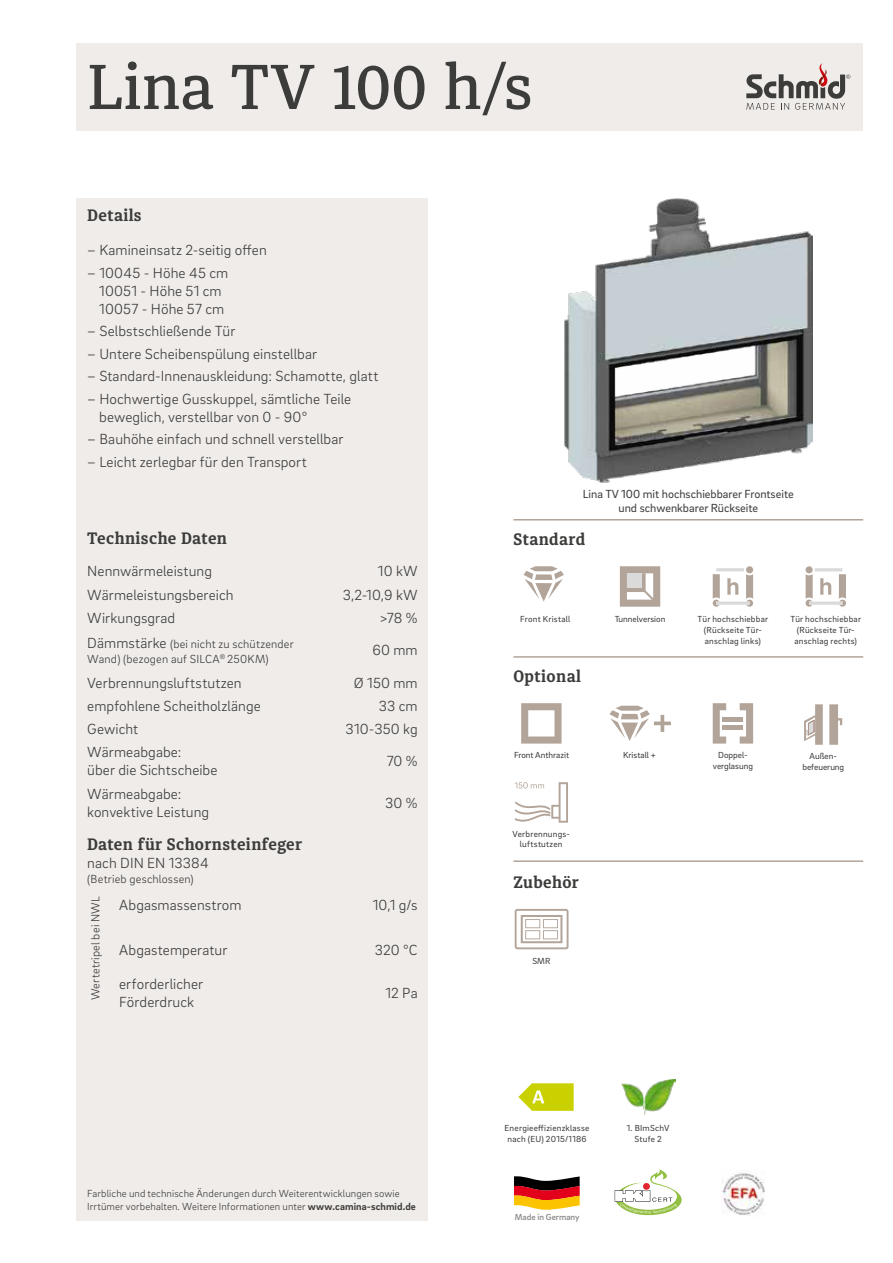
<style>
.page{position:relative;width:893px;height:1263px;background:#fff}
.page>*{position:absolute;margin:0;border:0;box-sizing:border-box;transform-origin:0 0}
.t1{font:500 63px "Diaria Pro";letter-spacing:-.005em;color:#3c3c3b}
.t2{font:700 16.5px "Diaria Pro";letter-spacing:.025em;color:#3c3c3b}
.t3{font:300 15px/23.4px "Brix Sans";letter-spacing:.005em;color:#3c3c3b}
.t4{font:300 12px/14.4px "Brix Sans";letter-spacing:.015em;color:#3c3c3b}
.t5{font:12px/14.4px "Brix Sans";color:#3c3c3b;text-align:center}
.t6{font:300 10.5px/12.6px "Brix Sans";letter-spacing:.01em;color:#3c3c3b}
.t7{font:9px/10.8px "Brix Sans";letter-spacing:.025em;color:#3c3c3b;text-align:center}
.t8{font:9px/10.8px "Brix Sans";color:#3c3c3b;text-align:center}
.t9{font:500 9px "Brix Sans";color:#878787}
.s1{font-size:15px}
.s2{font-weight:700}
</style>
<div class="page">
<div style="left:77px;top:198px;width:351px;height:1022px;background:#efecea"></div>
<div style="left:77px;top:43px;width:786px;height:87px;background:#efecea"></div>
<svg style="left:746px;top:63px;width:104px;height:47px"></svg>
<img style="left:621px;top:1080px;width:54px;height:35px">
<svg style="left:514px;top:1176px;width:66px;height:34px"></svg>
<svg style="left:615px;top:1169px;width:67px;height:46px"></svg>
<img style="left:722px;top:1170px;width:43px;height:46px">
<img style="left:564px;top:198px;width:249px;height:284px">
<hr style="left:513px;top:519px;width:350px;height:1px;background:#b2a499">
<svg style="left:518px;top:1083px;width:56px;height:28px"></svg>
<svg style="left:523px;top:566px;width:41px;height:36px"></svg>
<svg style="left:515px;top:909px;width:53px;height:40px"></svg>
<hr style="left:513px;top:860px;width:350px;height:2px;background:#b2a499">
<hr style="left:513px;top:656px;width:350px;height:2px;background:#b2a499">
<svg style="left:521px;top:703px;width:41px;height:40px"></svg>
<svg style="left:804px;top:704px;width:19px;height:41px"></svg>
<svg style="left:829px;top:704px;width:13px;height:41px"></svg>
<svg style="left:740px;top:703px;width:13px;height:40px"></svg>
<svg style="left:713px;top:703px;width:13px;height:40px"></svg>
<hr style="left:723px;top:717px;width:20px;height:4px;background:#b2a499">
<hr style="left:723px;top:725px;width:20px;height:4px;background:#b2a499">
<svg style="left:515px;top:782px;width:53px;height:41px"></svg>
<svg style="left:620px;top:566px;width:40px;height:41px"></svg>
<svg style="left:609px;top:706px;width:62px;height:35px"></svg>
<svg style="left:806px;top:568px;width:40px;height:39px"></svg>
<div style="left:746px;top:566px;width:7px;height:7px;background:#b2a499;border-radius:50%"></div>
<svg style="left:713px;top:568px;width:40px;height:39px"></svg>
<h1 class="t1" style="left:87px;top:49px;width:447px">Lina TV 100 h/s</h1>
<p class="t2" style="left:87px;top:205px;width:56px">Details</p>
<p class="t3" style="left:87px;top:238px;width:181px">– Kamineinsatz 2-seitig offen</p>
<p class="t3" style="left:87px;top:263px;width:142px;line-height:18px;text-align:center">– 10045 - Höhe 45 cm<br>10051 - Höhe 51 cm<br>10057 - Höhe 57 cm</p>
<p class="t3" style="left:87px;top:319px;width:150px">– Selbstschließende Tür</p>
<p class="t3" style="left:87px;top:341px;width:231px">– Untere Scheibenspülung einstellbar</p>
<p class="t3" style="left:87px;top:364px;width:293px">– Standard-Innenauskleidung: Schamotte, glatt</p>
<p class="t3" style="left:99px;top:389px;width:253px;line-height:18px;text-indent:-12px">– Hochwertige Gusskuppel, sämtliche Teile beweglich, verstellbar von 0 - 90°</p>
<p class="t3" style="left:87px;top:427px;width:258px">– Bauhöhe einfach und schnell verstellbar</p>
<p class="t3" style="left:87px;top:449px;width:221px">– Leicht zerlegbar für den Transport</p>
<p class="t2" style="left:87px;top:528px;width:141px">Technische Daten</p>
<p class="t3" style="left:87px;top:559px;width:148px">Nennwärmeleistung<br>Wärmeleistungsbereich<br>Wirkungsgrad</p>
<p class="t4" style="left:87px;top:636px;width:208px"><span class="s1">Dämmstärke</span> (bei nicht zu schützender<br>Wand) (bezogen auf SILCA<sup>®</sup> 250KM)</p>
<p class="t3" style="left:87px;top:670px;width:175px">Verbrennungsluftstutzen empfohlene Scheitholzlänge<br>Gewicht<br>Wärmeabgabe:</p>
<p class="t3" style="left:87px;top:758px;width:132px">über die Sichtscheibe<br>Wärmeabgabe:</p>
<p class="t3" style="left:87px;top:799px;width:123px">konvektive Leistung</p>
<p class="t2" style="left:87px;top:834px;width:216px">Daten für Schornsteinfeger</p>
<p class="t3" style="left:87px;top:850px;width:123px">nach DIN EN 13384</p>
<p class="t4" style="left:87px;top:871px;width:108px">(Betrieb geschlossen)</p>
<p class="t4" style="left:88px;top:1000px;width:105px;rotate:-90deg">Wertetripel bei NWL</p>
<p class="t3" style="left:119px;top:893px;width:124px">Abgasmassenstrom</p>
<p class="t3" style="left:119px;top:937px;width:110px">Abgastemperatur</p>
<p class="t3" style="left:119px;top:974px;width:86px;line-height:18px">erforderlicher<br>Förderdruck</p>
<p class="t3" style="left:343px;top:559px;width:76px;text-align:right">10 kW<br>3,2-10,9 kW &gt;78 %</p>
<p class="t3" style="left:354px;top:634px;width:65px;line-height:32.2px;text-align:right">60 mm<br>Ø 150 mm</p>
<p class="t3" style="left:346px;top:694px;width:74px;text-align:right">33 cm<br>310-350 kg</p>
<p class="t3" style="left:387px;top:749px;width:32px">70 %</p>
<p class="t3" style="left:385px;top:790px;width:34px">30 %</p>
<p class="t3" style="left:373px;top:893px;width:46px">10,1 g/s</p>
<p class="t3" style="left:375px;top:937px;width:44px">320 °C</p>
<p class="t3" style="left:385px;top:980px;width:34px">12 Pa</p>
<p class="t6" style="left:87px;top:1187px;width:330px">Farbliche und technische Änderungen durch Weiterentwicklungen sowie<br>Irrtümer vorbehalten. Weitere Informationen unter <span class="s2">www.camina-schmid.de</span></p>
<p class="t5" style="left:583px;top:486px;width:212px">Lina TV 100 mit hochschiebbarer Frontseite und schwenkbarer Rückseite</p>
<p class="t2" style="left:513px;top:528px;width:73px">Standard</p>
<p class="t7" style="left:520px;top:614px;width:52px">Front Kristall</p>
<p class="t2" style="left:513px;top:666px;width:69px">Optional</p>
<p class="t8" style="left:615px;top:614px;width:52px">Tunnelversion</p>
<p class="t7" style="left:698px;top:614px;width:72px">Tür hochschiebbar (Rückseite Tür&shy;anschlag links)</p>
<p class="t7" style="left:790px;top:614px;width:72px">Tür hochschiebbar (Rückseite Tür&shy;anschlag rechts)</p>
<p class="t8" style="left:514px;top:749px;width:56px">Front Anthrazit</p>
<p class="t8" style="left:802px;top:750px;width:43px">Außen&shy;befeuerung</p>
<p class="t8" style="left:623px;top:749px;width:34px">Kristall +</p>
<p class="t8" style="left:713px;top:749px;width:42px">Doppel&shy;verglasung</p>
<p class="t7" style="left:512px;top:828px;width:59px">Verbrennungs&shy;luftstutzen</p>
<p class="t2" style="left:513px;top:871px;width:67px">Zubehör</p>
<p class="t7" style="left:532px;top:955px;width:19px">SMR</p>
<p class="t7" style="left:505px;top:1122px;width:86px">Energieeffizienzklasse nach (EU) 2015/1186</p>
<p class="t9" style="left:515px;top:1211px;width:66px">Made in Germany</p>
<p class="t7" style="left:627px;top:1122px;width:44px">1. BImSchV<br>Stufe 2</p>
</div>
